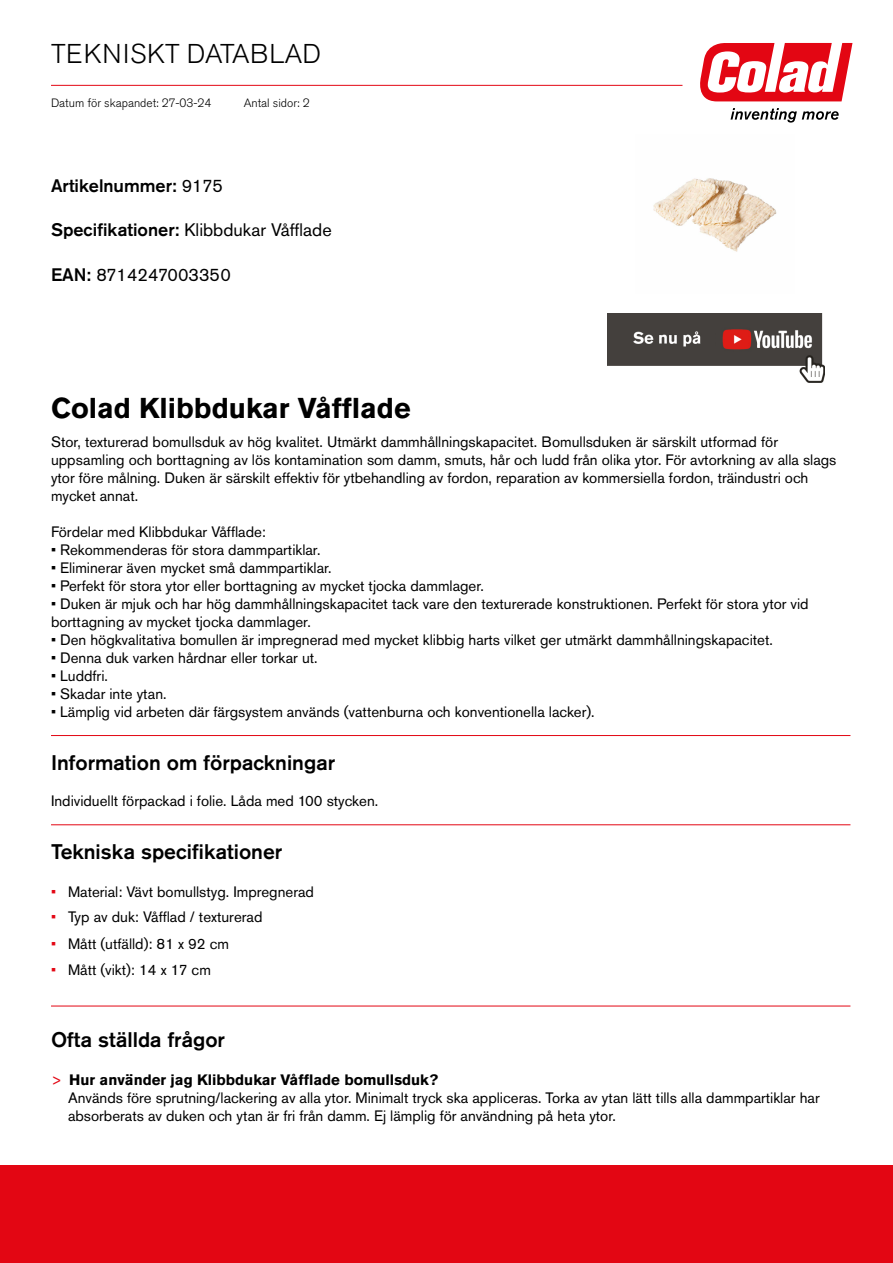
<style>
.page{position:relative;width:893px;height:1263px;background:#fff}
.page>*{position:absolute;margin:0;border:0;box-sizing:border-box;transform-origin:0 0}
.t1{font:700 28.5px "Akzidenz Grotesk Pro";color:#000}
.t2{font:300 27px "Akzidenz Grotesk Pro";letter-spacing:.01em;color:#000}
.t3{font:500 21px "Akzidenz Grotesk Pro";color:#000}
.t4{font:18px "Akzidenz Grotesk Pro";color:#000}
.t5{font:500 18px "Akzidenz Grotesk Pro";color:#000}
.t6{font:15px/18px "Akzidenz Grotesk Pro";color:#000}
.t7{font:300 12px "Akzidenz Grotesk Pro";color:#000}
.s1{font-weight:400}
.s2{font-weight:500}
.s3{color:#e30613}
.s4{font-weight:700}
</style>
<div class="page">
<svg style="left:700px;top:43px;width:152px;height:58px"></svg>
<svg style="left:731px;top:108px;width:108px;height:15px"></svg>
<hr style="left:51px;top:85px;width:631px;height:1px;background:#e30613">
<div style="left:0;top:1165px;width:893px;height:98px;background:#e30613"></div>
<hr style="left:51px;top:735px;width:799px;height:1px;background:#e30613">
<hr style="left:51px;top:824px;width:799px;height:1px;background:#e30613">
<hr style="left:51px;top:1006px;width:799px;height:1px;background:#e30613">
<img style="left:608px;top:313px;width:217px;height:70px">
<img style="left:653px;top:178px;width:124px;height:74px">
<h2 class="t2" style="left:51px;top:36px;width:271px">TEKNISKT DATABLAD</h2>
<p class="t7" style="left:244px;top:95px;width:67px">Antal sidor: 2</p>
<p class="t7" style="left:51px;top:95px;width:162px">Datum för skapandet: 27-03-24</p>
<p class="t5" style="left:51px;top:174px;width:174px">Artikelnummer: <span class="s1">9175</span></p>
<p class="t4" style="left:51px;top:218px;width:282px"><span class="s2">Specifikationer:</span> Klibbdukar Våfflade</p>
<p class="t4" style="left:51px;top:263px;width:181px"><span class="s2">EAN:</span> 8714247003350</p>
<h1 class="t1" style="left:51px;top:389px;width:361px">Colad Klibbdukar Våfflade</h1>
<p class="t6" style="left:51px;top:432px;width:787px">Stor, texturerad bomullsduk av hög kvalitet. Utmärkt dammhållningskapacitet. Bomullsduken är särskilt utformad för uppsamling och borttagning av lös kontamination som damm, smuts, hår och ludd från olika ytor. För avtorkning av alla slags ytor före målning. Duken är särskilt effektiv för ytbehandling av fordon, reparation av kommersiella fordon, träindustri och mycket annat.</p>
<p class="t6" style="left:51px;top:522px;width:217px">Fördelar med Klibbdukar Våfflade:</p>
<p class="t6" style="left:51px;top:540px;width:271px">• Rekommenderas för stora dammpartiklar.</p>
<p class="t6" style="left:51px;top:558px;width:282px">• Eliminerar även mycket små dammpartiklar.</p>
<p class="t6" style="left:51px;top:576px;width:434px">• Perfekt för stora ytor eller borttagning av mycket tjocka dammlager.</p>
<p class="t6" style="left:51px;top:594px;width:759px">• Duken är mjuk och har hög dammhållningskapacitet tack vare den texturerade konstruktionen. Perfekt för stora ytor vid borttagning av mycket tjocka dammlager.</p>
<p class="t6" style="left:51px;top:630px;width:723px">• Den högkvalitativa bomullen är impregnerad med mycket klibbig harts vilket ger utmärkt dammhållningskapacitet.</p>
<p class="t6" style="left:51px;top:648px;width:268px">• Denna duk varken hårdnar eller torkar ut.</p>
<p class="t6" style="left:51px;top:666px;width:58px">• Luddfri.</p>
<p class="t6" style="left:51px;top:684px;width:117px">• Skadar inte ytan.</p>
<p class="t6" style="left:51px;top:702px;width:545px">• Lämplig vid arbeten där färgsystem används (vattenburna och konventionella lacker).</p>
<h3 class="t3" style="left:51px;top:749px;width:286px">Information om förpackningar</h3>
<p class="t6" style="left:51px;top:792px;width:329px">Individuellt förpackad i folie. Låda med 100 stycken.</p>
<h3 class="t3" style="left:51px;top:838px;width:233px">Tekniska specifikationer</h3>
<p class="t6" style="left:51px;top:882px;width:264px"><span class="s3">•</span> Material: Vävt bomullstyg. Impregnerad</p>
<p class="t6" style="left:51px;top:908px;width:213px"><span class="s3">•</span> Typ av duk: Våfflad / texturerad</p>
<p class="t6" style="left:51px;top:934px;width:180px"><span class="s3">•</span> Mått (utfälld): 81 x 92 cm</p>
<p class="t6" style="left:51px;top:961px;width:161px"><span class="s3">•</span> Mått (vikt): 14 x 17 cm</p>
<h3 class="t3" style="left:51px;top:1026px;width:176px">Ofta ställda frågor</h3>
<p class="t6" style="left:68px;top:1070px;width:753px;text-indent:-17px"><span class="s3">&gt;</span> <span class="s4">Hur använder jag Klibbdukar Våfflade bomullsduk?<br></span>Används före sprutning/lackering av alla ytor. Minimalt tryck ska appliceras. Torka av ytan lätt tills alla dammpartiklar har absorberats av duken och ytan är fri från damm. Ej lämplig för användning på heta ytor.</p>
</div>
